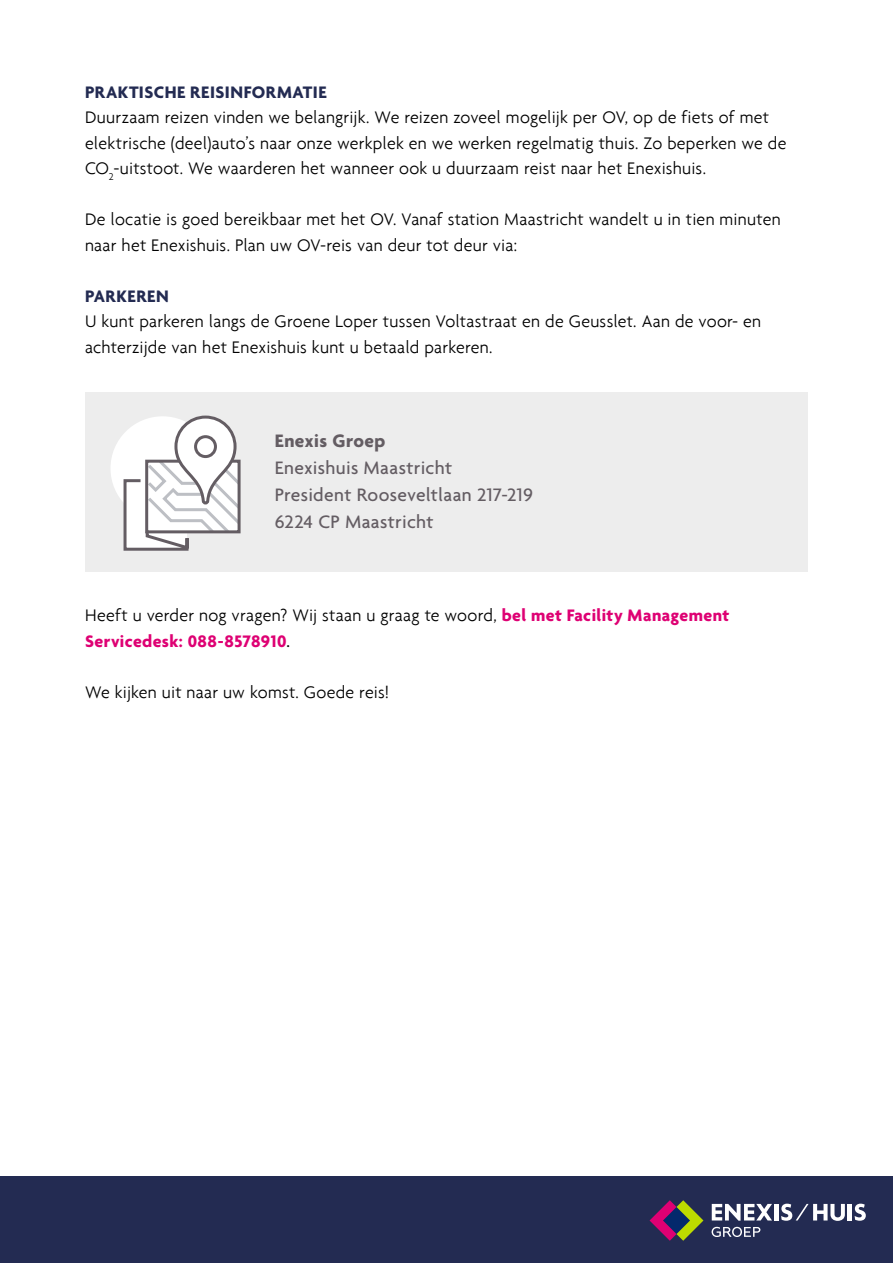
<style>
.page{position:relative;width:893px;height:1263px;background:#fff}
.page>*{position:absolute;margin:0;border:0;box-sizing:border-box;transform-origin:0 0}
.t1{font:500 19.5px/27px "Agenda";letter-spacing:.015em;color:#645d63}
.t2{font:700 19.5px "Agenda";letter-spacing:.025em;color:#645d63}
.t3{font:300 18px/25.5px "Agenda";letter-spacing:.015em;color:#000}
.t4{font:700 18px/25.5px "Agenda";letter-spacing:.02em;color:#de0073}
.t5{font:700 18px "Agenda";letter-spacing:.03em;color:#232b52}
.s1{font-weight:300;color:#000}
.s2{font-weight:500;color:#000}
</style>
<div class="page">
<div style="left:0;top:1177px;width:893px;height:86px;background:#232b52"></div>
<div style="left:85px;top:392px;width:723px;height:179px;background:#ededed"></div>
<div style="left:111px;top:416px;width:104px;height:104px;background:#fff;border-radius:50%"></div>
<svg style="left:123px;top:415px;width:118px;height:136px"></svg>
<div style="left:196px;top:437px;width:19px;height:20px;background:#fff;border-radius:50%"></div>
<div style="left:194px;top:435px;width:23px;height:23px;border:3px solid #645d63;border-radius:50%"></div>
<svg style="left:649px;top:1200px;width:217px;height:41px"></svg>
<p class="t5" style="left:85px;top:82px;width:243px">PRAKTISCHE REISINFORMATIE</p>
<p class="t3" style="left:85px;top:105px;width:703px">Duurzaam reizen vinden we belangrijk. We reizen zoveel mogelijk per OV, op de fiets of met elektrische (deel)auto’s naar onze werkplek en we werken regelmatig thuis. Zo beperken we de<br>CO<sub>2</sub>-uitstoot. We waarderen het wanneer ook u duurzaam reist naar het Enexishuis.</p>
<p class="t3" style="left:85px;top:207px;width:697px">De locatie is goed bereikbaar met het OV. Vanaf station Maastricht wandelt u in tien minuten naar het Enexishuis. Plan uw OV-reis van deur tot deur via:</p>
<p class="t5" style="left:85px;top:286px;width:85px">PARKEREN</p>
<p class="t3" style="left:85px;top:309px;width:678px">U kunt parkeren langs de Groene Loper tussen Voltastraat en de Geusslet. Aan de voor- en achterzijde van het Enexishuis kunt u betaald parkeren.</p>
<p class="t2" style="left:275px;top:430px;width:112px">Enexis Groep</p>
<p class="t1" style="left:275px;top:454px;width:260px">Enexishuis Maastricht<br>President Rooseveltlaan 217-219<br>6224 CP Maastricht</p>
<p class="t4" style="left:85px;top:604px;width:646px"><span class="s1">Heeft u verder nog vragen? Wij staan u graag te woord,</span> bel met Facility Management<br>Servicedesk: 088-8578910<span class="s2">.</span></p>
<p class="t3" style="left:85px;top:679px;width:306px">We kijken uit naar uw komst. Goede reis!</p>
</div>
